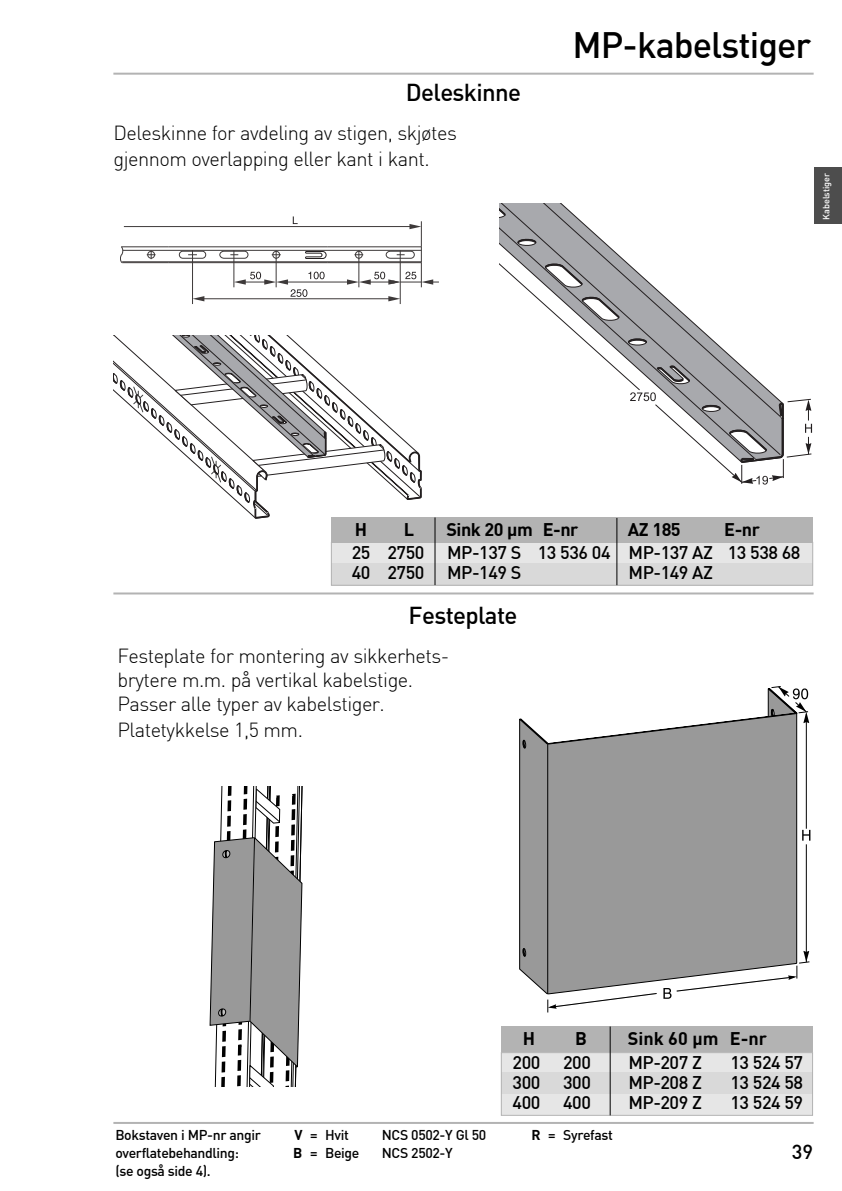
<style>
.page{position:relative;width:842px;height:1191px;background:#fff}
.page>*{position:absolute;margin:0;border:0;box-sizing:border-box;transform-origin:0 0}
.t1{font:500 36px "DIN";letter-spacing:-.025em;color:#000}
.t2{font:500 24px "DIN";letter-spacing:-.025em;color:#000}
.t3{font:300 20px/24px "DIN";letter-spacing:-.025em;color:#000}
.t4{font:500 20px "DIN";color:#000}
.t5{font:500 18px "DIN";letter-spacing:-.025em;color:#000}
.t6{font:700 18px "DIN";letter-spacing:-.025em;color:#000}
.t7{font:700 18px "DIN";color:#000}
.t8{font:500 14px "DIN";letter-spacing:-.025em;color:#000}
.t9{font:500 9px "DIN";color:#fff}
.s1{font-weight:700}
</style>
<div class="page">
<hr style="left:113px;top:1122px;width:701px;height:2px;background:#b3b3b3">
<hr style="left:113px;top:73px;width:701px;height:2px;background:#b3b3b3">
<hr style="left:113px;top:592px;width:701px;height:2px;background:#b3b3b3">
<svg style="left:113px;top:335px;width:308px;height:183px"></svg>
<svg style="left:499px;top:203px;width:313px;height:281px"></svg>
<hr style="left:327px;top:246px;width:94px;height:1px;background:#3d3939">
<hr style="left:327px;top:262px;width:94px;height:1px;background:#3d3939">
<hr style="left:169px;top:246px;width:158px;height:1px;background:#3d3939">
<hr style="left:169px;top:262px;width:158px;height:1px;background:#3d3939">
<div style="left:179px;top:251px;width:27px;height:8px;border:1px solid #3d3939;border-radius:4px"></div>
<svg style="left:188px;top:251px;width:9px;height:8px"></svg>
<svg style="left:147px;top:251px;width:9px;height:7px"></svg>
<hr style="left:121px;top:246px;width:48px;height:1px;background:#3d3939">
<hr style="left:122px;top:262px;width:47px;height:1px;background:#3d3939">
<hr style="left:123px;top:250px;width:298px;height:1px;background:#3d3939">
<hr style="left:122px;top:261px;width:299px;height:1px;background:#3d3939">
<hr style="left:284px;top:282px;width:67px;height:1px;background:#3d3939">
<hr style="left:400px;top:259px;width:1px;height:45px;background:#3d3939">
<hr style="left:192px;top:258px;width:1px;height:46px;background:#3d3939">
<svg style="left:388px;top:296px;width:12px;height:5px"></svg>
<svg style="left:193px;top:296px;width:11px;height:5px"></svg>
<hr style="left:200px;top:298px;width:192px;height:1px;background:#3d3939">
<hr style="left:124px;top:226px;width:290px;height:1px;background:#3d3939">
<div style="left:147px;top:251px;width:8px;height:8px;border:1px solid #3d3939;border-radius:50%"></div>
<svg style="left:120px;top:246px;width:3px;height:17px"></svg>
<svg style="left:293px;top:216px;width:5px;height:8px"></svg>
<svg style="left:347px;top:221px;width:92px;height:66px"></svg>
<svg style="left:219px;top:250px;width:108px;height:47px"></svg>
<svg style="left:210px;top:786px;width:93px;height:300px"></svg>
<div style="left:501px;top:1026px;width:312px;height:87px;background:#b3b3b3"></div>
<div style="left:501px;top:1052px;width:312px;height:59px;background:#d9d9d9"></div>
<div style="left:501px;top:1052px;width:312px;height:20px;background:#e6e6e6"></div>
<div style="left:501px;top:1094px;width:312px;height:21px;background:#e6e6e6"></div>
<div style="left:501px;top:1052px;width:312px;height:63px;border:1px solid #b3b3b3"></div>
<div style="left:519px;top:748px;width:278px;height:246px;background:#999"></div>
<hr style="left:547px;top:744px;width:1px;height:250px;background:#000">
<hr style="left:806px;top:714px;width:1px;height:114px;background:#000">
<hr style="left:806px;top:844px;width:1px;height:118px;background:#000">
<svg style="left:547px;top:993px;width:110px;height:19px"></svg>
<svg style="left:519px;top:686px;width:290px;height:62px"></svg>
<svg style="left:802px;top:830px;width:8px;height:10px"></svg>
<svg style="left:663px;top:950px;width:147px;height:48px"></svg>
<hr style="left:610px;top:1026px;width:1px;height:89px;background:#000">
<div style="left:814px;top:167px;width:28px;height:57px;background:#4d4d4d"></div>
<div style="left:331px;top:518px;width:482px;height:67px;background:#b3b3b3"></div>
<div style="left:331px;top:543px;width:482px;height:42px;background:#d9d9d9"></div>
<div style="left:331px;top:543px;width:482px;height:20px;background:#e6e6e6"></div>
<hr style="left:435px;top:517px;width:1px;height:68px;background:#000">
<hr style="left:616px;top:518px;width:1px;height:67px;background:#000">
<p class="t2" style="left:406px;top:80px;width:117px">Deleskinne</p>
<p class="t3" style="left:113px;top:120px;width:345px;line-height:25.8px">Deleskinne for avdeling av stigen, skjøtes gjennom overlapping eller kant i kant.</p>
<h1 class="t1" style="left:573px;top:27px;width:240px">MP-kabelstiger</h1>
<p class="t9" style="left:822px;top:220px;width:48px;rotate:-90deg">Kabelstiger</p>
<p class="t6" style="left:355px;top:520px;width:14px">H</p>
<p class="t6" style="left:404px;top:520px;width:12px">L</p>
<p class="t6" style="left:446px;top:520px;width:133px">Sink 20 µm E-nr</p>
<p class="t6" style="left:628px;top:520px;width:54px">AZ 185</p>
<p class="t6" style="left:724px;top:520px;width:37px">E-nr</p>
<p class="t5" style="left:352px;top:543px;width:74px">25 2750</p>
<p class="t5" style="left:447px;top:543px;width:355px">MP-137 S 13 536 04 MP-137 AZ 13 538 68</p>
<p class="t5" style="left:352px;top:563px;width:74px">40 2750</p>
<p class="t5" style="left:447px;top:563px;width:76px">MP-149 S</p>
<p class="t5" style="left:628px;top:563px;width:86px">MP-149 AZ</p>
<p class="t2" style="left:409px;top:602px;width:110px">Festeplate</p>
<p class="t3" style="left:117px;top:644px;width:333px">Festeplate for montering av sikkerhets&shy;brytere m.m. på vertikal kabelstige.<br>Passer alle typer av kabelstiger.</p>
<p class="t3" style="left:117px;top:718px;width:187px">Platetykkelse 1,5 mm.</p>
<p class="t6" style="left:523px;top:1029px;width:14px">H</p>
<p class="t6" style="left:575px;top:1029px;width:13px">B</p>
<p class="t7" style="left:628px;top:1029px;width:141px">Sink 60 µm E-nr</p>
<p class="t5" style="left:513px;top:1053px;width:29px">200</p>
<p class="t5" style="left:563px;top:1053px;width:29px">200</p>
<p class="t5" style="left:628px;top:1053px;width:75px">MP-207 Z</p>
<p class="t5" style="left:730px;top:1053px;width:74px">13 524 57</p>
<p class="t5" style="left:513px;top:1073px;width:29px">300</p>
<p class="t5" style="left:563px;top:1073px;width:29px">300</p>
<p class="t5" style="left:628px;top:1073px;width:75px">MP-208 Z</p>
<p class="t5" style="left:730px;top:1073px;width:74px">13 524 58</p>
<p class="t5" style="left:513px;top:1093px;width:29px">400</p>
<p class="t5" style="left:563px;top:1093px;width:29px">400</p>
<p class="t5" style="left:628px;top:1093px;width:75px">MP-209 Z</p>
<p class="t5" style="left:730px;top:1093px;width:74px">13 524 59</p>
<p class="t8" style="left:115px;top:1127px;width:147px">Bokstaven i MP-nr angir</p>
<p class="t8" style="left:294px;top:1127px;width:56px"><span class="s1">V</span> = Hvit</p>
<p class="t8" style="left:382px;top:1127px;width:106px">NCS 0502-Y Gl 50</p>
<p class="t8" style="left:531px;top:1127px;width:83px"><span class="s1">R</span> = Syrefast</p>
<p class="t8" style="left:115px;top:1145px;width:125px">overflatebehandling:</p>
<p class="t8" style="left:293px;top:1145px;width:68px"><span class="s1">B</span> = Beige</p>
<p class="t8" style="left:382px;top:1145px;width:72px">NCS 2502-Y</p>
<p class="t8" style="left:115px;top:1163px;width:97px">(se også side 4).</p>
<p class="t4" style="left:792px;top:1141px;width:23px">39</p>
</div>
